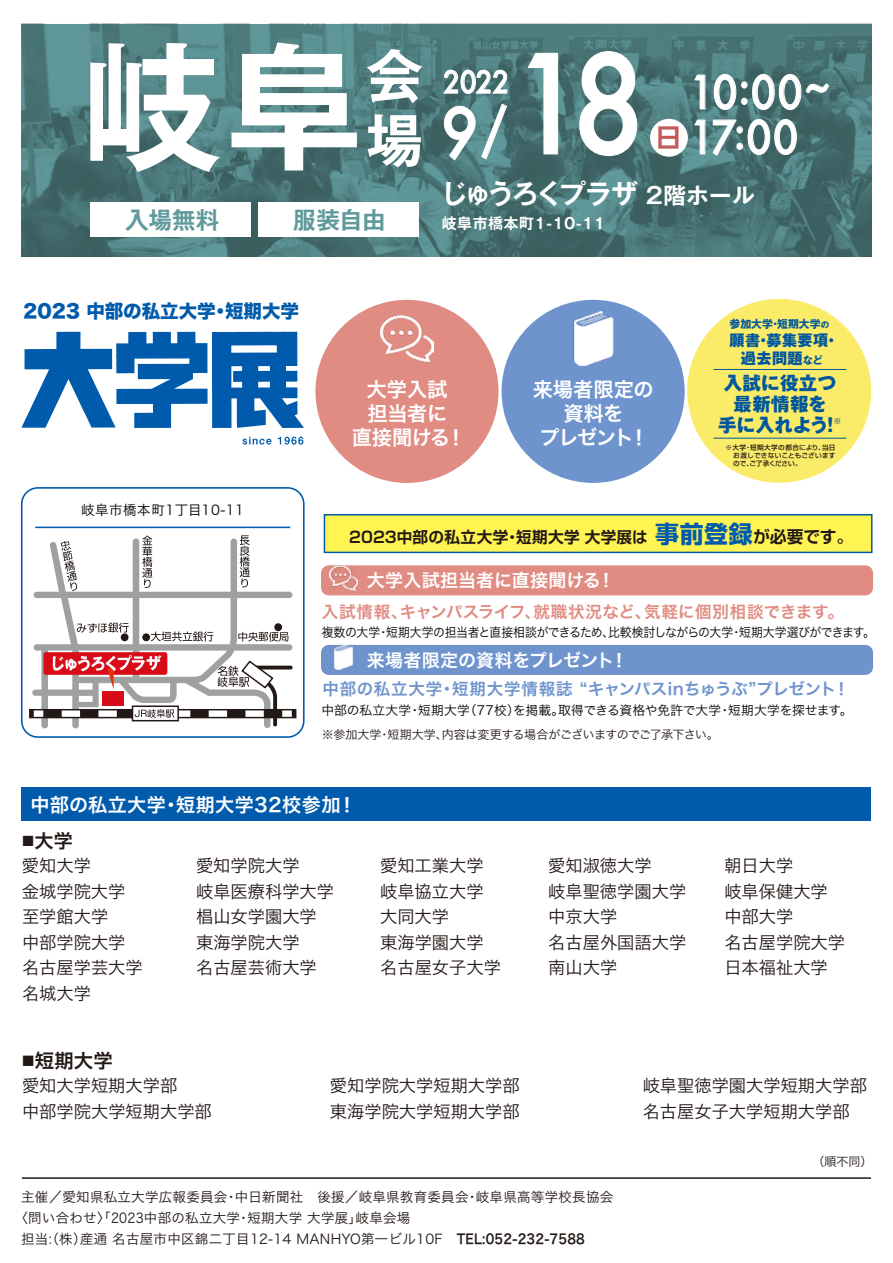
<style>
.page{position:relative;width:893px;height:1263px;background:#fff}
.page>*{position:absolute;margin:0;border:0;box-sizing:border-box;transform-origin:0 0}
.t1{font:700 138.75px "Gothic MB101 Pro De";color:#fff}
.t2{font:500 133.5px "Futura";color:#fff;scale:.9 1}
.t3{font:500 67.5px "Futura";color:#fff;scale:.9 1}
.t4{font:700 57.75px/64.2px "Gothic MB101 Pro De";color:#fff}
.t5{font:500 45px/45px "Futura";color:#fff;scale:.9 1}
.t6{font:500 30px "Futura";color:#fff;scale:.9 1}
.t7{font:700 27px "Gothic MB101 Pro De";letter-spacing:-.1em;color:#fff}
.t8{font:700 23.7px "Gothic MB101 Pro De";color:#619a9c}
.t9{font:20.25px/24px "Hira Kaku Pro W6";letter-spacing:-.02em;color:#fff;text-align:center}
.t10{font:19.5px "Hira Kaku Std N W6";color:#221815}
.t11{font:19.2px "Hira Kaku Std W6";letter-spacing:.02em;color:#fff}
.t12{font:19.2px "Hira Kaku Std N W6";color:#221815}
.t13{font:800 18.45px/20.9px "Gothic MB101 Pro";letter-spacing:.02em;color:#00579e;text-align:center}
.t14{font:18.45px "Hira Kaku Std N W8";color:#005bac}
.t15{font:18px "Hira Kaku Std W6";color:#fff}
.t16{font:17.25px "Hira Kaku Pro W3";color:#221815}
.t17{font:16.5px "Hira Kaku Pro W6";letter-spacing:.025em;color:#6f94cd}
.t18{font:16.5px "Hira Kaku Pro W6";letter-spacing:.015em;color:#e08c82}
.t19{font:700 15.6px "Shin Go Pro De";letter-spacing:.02em;color:#221815}
.t20{font:800 15.15px/17.1px "Gothic MB101 Pro";letter-spacing:.025em;color:#00579e;text-align:center}
.t21{font:700 15px "Gothic MB101 Pro De";letter-spacing:.03em;color:#fff}
.t22{font:13.5px "Hira Kaku Pro W3";letter-spacing:.02em;color:#221815}
.t23{font:13.5px "Hira Kaku Pro W3";letter-spacing:.04em;color:#040000}
.t24{font:12.75px "Hira Kaku Pro W3";letter-spacing:-.015em;color:#040000;scale:.93 1}
.t25{font:12.75px "Hira Kaku Pro W3";letter-spacing:-.015em;color:#040000}
.t26{font:12px "Hira Kaku Pro W3";letter-spacing:-.025em;color:#221815}
.t27{font:700 10.95px "Gothic MB101 Pro";color:#00579e}
.t28{font:800 8.1px "Gothic MB101 Pro";color:#00579e}
.t29{font:500 6.6px/7.9px "Shin Go Pro";letter-spacing:.03em;color:#221815;text-align:justify}
.s1{font-size:22.5px}
.s2{font-size:8.4px}
.s3{font-weight:700;font-size:10.35px}
.s4{font-family:"Shin Go Pro";font-size:23.85px;color:#005bac}
.s5{font-size:16.8px}
.s6{font-size:13.35px}
.s7{font-size:13.65px}
.s8{font-family:"Hira Kaku Pro W6"}
</style>
<div class="page">
<div style="left:22px;top:787px;width:849px;height:33px;background:#005bac"></div>
<svg style="left:21px;top:24px;width:851px;height:232px;background:#4b7879"></svg>
<hr style="left:22px;top:1177px;width:849px;height:2px;background:#221815">
<hr style="left:35px;top:527px;width:255px;height:1px;background:#005bac">
<svg style="left:22px;top:332px;width:282px;height:96px"></svg>
<svg style="left:243px;top:437px;width:28px;height:8px"></svg>
<svg style="left:278px;top:437px;width:25px;height:8px"></svg>
<div style="left:21px;top:487px;width:284px;height:251px;border:2px solid #005bac;border-radius:16px"></div>
<div style="left:315px;top:300px;width:184px;height:183px;background:#e08c82;border-radius:50%"></div>
<div style="left:502px;top:300px;width:183px;height:183px;background:#6f94cd;border-radius:50%"></div>
<img style="left:573px;top:311px;width:41px;height:54px">
<img style="left:380px;top:315px;width:54px;height:48px">
<div style="left:687px;top:299px;width:184px;height:184px;background:#faec68;border-radius:50%"></div>
<hr style="left:713px;top:369px;width:133px;height:1px;background:#00579e">
<hr style="left:713px;top:438px;width:133px;height:1px;background:#00579e">
<svg style="left:32px;top:538px;width:260px;height:190px"></svg>
<hr style="left:254px;top:666px;width:37px;height:3px;background:#221815">
<div style="left:34px;top:709px;width:258px;height:9px;background:#221815"></div>
<div style="left:34px;top:710px;width:9px;height:7px;background:#fff"></div>
<div style="left:282px;top:710px;width:10px;height:7px;background:#fff"></div>
<svg style="left:238px;top:632px;width:50px;height:9px"></svg>
<div style="left:142px;top:633px;width:8px;height:8px;background:#221815;border-radius:50%"></div>
<svg style="left:151px;top:631px;width:62px;height:10px"></svg>
<div style="left:274px;top:623px;width:8px;height:8px;background:#221815;border-radius:50%"></div>
<svg style="left:77px;top:622px;width:52px;height:11px"></svg>
<div style="left:121px;top:633px;width:8px;height:8px;background:#221815;border-radius:50%"></div>
<svg style="left:61px;top:541px;width:17px;height:50px"></svg>
<svg style="left:142px;top:536px;width:10px;height:52px"></svg>
<svg style="left:240px;top:535px;width:10px;height:52px"></svg>
<div style="left:43px;top:652px;width:124px;height:23px;background:#d80c18;border-radius:2px"></div>
<svg style="left:53px;top:655px;width:226px;height:73px"></svg>
<div style="left:321px;top:645px;width:552px;height:30px;background:#6f94cd;border-radius:8px"></div>
<div style="left:321px;top:565px;width:552px;height:30px;background:#e08c82;border-radius:8px"></div>
<img style="left:331px;top:644px;width:25px;height:26px">
<img style="left:329px;top:563px;width:29px;height:28px">
<div style="left:90px;top:202px;width:160px;height:35px;background:#fff"></div>
<div style="left:258px;top:202px;width:160px;height:35px;background:#fff"></div>
<svg style="left:444px;top:103px;width:63px;height:58px;background:#5f8a8c"></svg>
<svg style="left:527px;top:53px;width:31px;height:102px;background:#598384"></svg>
<svg style="left:579px;top:51px;width:58px;height:105px;background:#557c7d"></svg>
<svg style="left:442px;top:69px;width:66px;height:25px;background:#709091"></svg>
<svg style="left:694px;top:74px;width:12px;height:36px"></svg>
<svg style="left:713px;top:74px;width:116px;height:36px;background:#5d8182"></svg>
<svg style="left:694px;top:119px;width:12px;height:36px"></svg>
<svg style="left:712px;top:119px;width:85px;height:37px;background:#608384"></svg>
<div style="left:650px;top:119px;width:38px;height:38px;background:#fff;border-radius:50%"></div>
<div style="left:324px;top:515px;width:548px;height:37px;background:#fff452"></div>
<div style="left:324px;top:514px;width:548px;height:39px;border:2px solid #005bac"></div>
<h1 class="t1" style="left:82px;top:-8px;width:283px">岐阜</h1>
<h3 class="t4" style="left:366px;top:37px;width:58px">会場</h3>
<h2 class="t2" style="left:511px;top:13px;width:150px">18</h2>
<h3 class="t6" style="left:443px;top:61px;width:75px">2022</h3>
<h3 class="t5" style="left:656px;top:69px;width:198px;text-indent:33px">10:00~<sup>日</sup> 17:00</h3>
<h3 class="t3" style="left:441px;top:87px;width:74px">9<sup>/</sup></h3>
<h3 class="t7" style="left:441px;top:171px;width:316px">じゅうろくプラザ <span class="s1">2階ホール</span></h3>
<h3 class="t8" style="left:125px;top:201px;width:96px">入場無料</h3>
<h3 class="t8" style="left:293px;top:201px;width:94px">服装自由</h3>
<p class="t21" style="left:442px;top:211px;width:165px">岐阜市橋本町1-10-11</p>
<p class="t14" style="left:23px;top:301px;width:277px">2023 中部の私立大学・短期大学</p>
<p class="t23" style="left:81px;top:498px;width:164px">岐阜市橋本町1丁目10-11</p>
<p class="t9" style="left:352px;top:377px;width:116px">大学入試<br>担当者に<br>直接聞ける！</p>
<p class="t9" style="left:533px;top:377px;width:123px">来場者限定の資料を<br>プレゼント！</p>
<p class="t27" style="left:729px;top:315px;width:101px">参加大学・短期大学<span class="s2">の</span></p>
<p class="t20" style="left:729px;top:330px;width:111px">願書・募集要項・過去問題<span class="s3">など</span></p>
<p class="t13" style="left:718px;top:370px;width:123px">入試に役立つ最新情報を<br>手に入れよう！</p>
<p class="t28" style="left:834px;top:414px;width:10px">※</p>
<p class="t29" style="left:733px;top:443px;width:104px;text-indent:-8px">※大学・短期大学の都合により、当日お渡しできないこともございますので、ご了承ください。</p>
<p class="t19" style="left:349px;top:524px;width:505px">2023中部の私立大学・短期大学 大学展は<span class="s4">事前登録</span><span class="s5">が必要です。</span></p>
<p class="t15" style="left:367px;top:566px;width:250px">大学入試担当者に直接聞ける！</p>
<p class="t18" style="left:322px;top:597px;width:524px">入試情報、キャンパスライフ、就職状況など、気軽に個別相談できます。</p>
<p class="t24" style="left:322px;top:620px;width:596px">複数の大学・短期大学の担当者と直接相談ができるため、比較検討しながらの大学・短期大学選びができます。</p>
<p class="t15" style="left:367px;top:647px;width:263px">来場者限定の資料をプレゼント！</p>
<p class="t17" style="left:322px;top:674px;width:529px">中部の私立大学・短期大学情報誌 “キャンパスinちゅうぶ”プレゼント！</p>
<p class="t25" style="left:322px;top:699px;width:532px">中部の私立大学・短期大学（77校）を掲載。取得できる資格や免許で大学・短期大学を探せます。</p>
<p class="t26" style="left:322px;top:724px;width:399px">※参加大学・短期大学、内容は変更する場合がございますのでご了承下さい。</p>
<p class="t11" style="left:30px;top:789px;width:328px">中部の私立大学・短期大学32校参加！</p>
<p class="t12" style="left:22px;top:826px;width:53px"><span class="s6">■</span>大学</p>
<p class="t16" style="left:22px;top:850px;width:70px">愛知大学</p>
<p class="t16" style="left:196px;top:850px;width:105px">愛知学院大学</p>
<p class="t16" style="left:380px;top:850px;width:105px">愛知工業大学</p>
<p class="t16" style="left:548px;top:850px;width:105px">愛知淑徳大学</p>
<p class="t16" style="left:724px;top:850px;width:70px">朝日大学</p>
<p class="t16" style="left:22px;top:876px;width:105px">金城学院大学</p>
<p class="t16" style="left:196px;top:876px;width:139px">岐阜医療科学大学</p>
<p class="t16" style="left:380px;top:876px;width:105px">岐阜協立大学</p>
<p class="t16" style="left:548px;top:876px;width:139px">岐阜聖徳学園大学</p>
<p class="t16" style="left:724px;top:876px;width:105px">岐阜保健大学</p>
<p class="t16" style="left:22px;top:901px;width:88px">至学館大学</p>
<p class="t16" style="left:196px;top:901px;width:122px">椙山女学園大学</p>
<p class="t16" style="left:380px;top:901px;width:71px">大同大学</p>
<p class="t16" style="left:548px;top:901px;width:70px">中京大学</p>
<p class="t16" style="left:724px;top:901px;width:70px">中部大学</p>
<p class="t16" style="left:22px;top:927px;width:105px">中部学院大学</p>
<p class="t16" style="left:196px;top:927px;width:105px">東海学院大学</p>
<p class="t16" style="left:380px;top:927px;width:105px">東海学園大学</p>
<p class="t16" style="left:548px;top:927px;width:139px">名古屋外国語大学</p>
<p class="t16" style="left:724px;top:927px;width:122px">名古屋学院大学</p>
<p class="t16" style="left:22px;top:952px;width:122px">名古屋学芸大学</p>
<p class="t16" style="left:196px;top:952px;width:122px">名古屋芸術大学</p>
<p class="t16" style="left:380px;top:952px;width:122px">名古屋女子大学</p>
<p class="t16" style="left:548px;top:952px;width:70px">南山大学</p>
<p class="t16" style="left:724px;top:952px;width:105px">日本福祉大学</p>
<p class="t16" style="left:22px;top:978px;width:71px">名城大学</p>
<p class="t10" style="left:22px;top:1045px;width:93px"><span class="s7">■</span>短期大学</p>
<p class="t16" style="left:22px;top:1070px;width:157px">愛知大学短期大学部</p>
<p class="t16" style="left:330px;top:1070px;width:191px">愛知学院大学短期大学部</p>
<p class="t16" style="left:643px;top:1070px;width:226px">岐阜聖徳学園大学短期大学部</p>
<p class="t16" style="left:22px;top:1096px;width:191px">中部学院大学短期大学部</p>
<p class="t16" style="left:330px;top:1096px;width:191px">東海学院大学短期大学部</p>
<p class="t16" style="left:643px;top:1096px;width:208px">名古屋女子大学短期大学部</p>
<p class="t22" style="left:21px;top:1185px;width:594px">主催／愛知県私立大学広報委員会・中日新聞社　後援／岐阜県教育委員会・岐阜県高等学校長協会</p>
<p class="t22" style="left:14px;top:1206px;width:397px">〈問い合わせ〉「2023中部の私立大学・短期大学大学展」岐阜会場</p>
<p class="t22" style="left:21px;top:1227px;width:565px">担当（株）産通名古屋市中区錦二丁目12-14 MANHYO第一ビル10F <span class="s8">TEL:052-232-7588</span></p>
<p class="t22" style="left:49px;top:1227px;width:5px">:</p>
<p class="t26" style="left:812px;top:1151px;width:61px">（順不同）</p>
</div>
